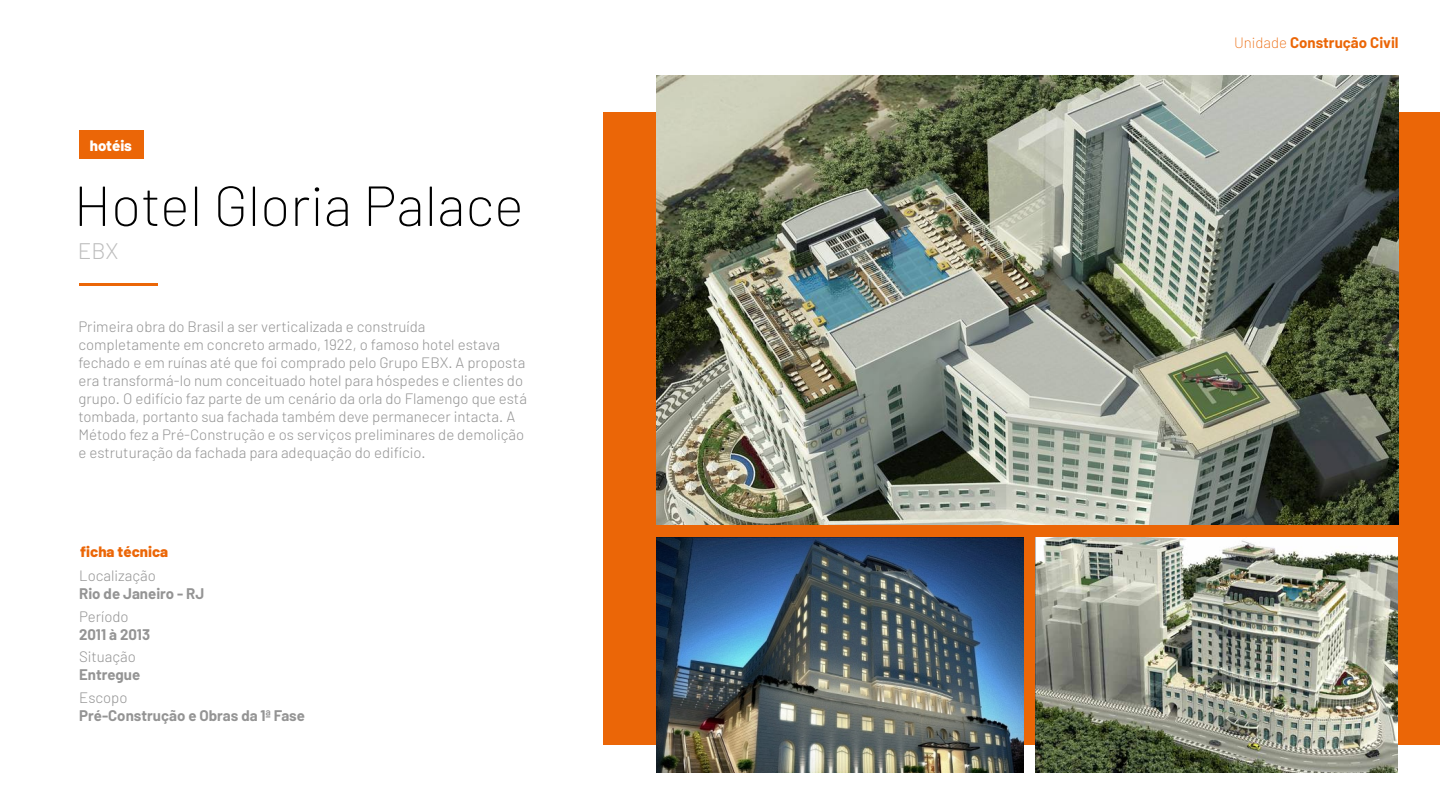
<style>
.page{position:relative;width:1440px;height:810px;background:#fff}
.page>*{position:absolute;margin:0;border:0;box-sizing:border-box;transform-origin:0 0}
.t1{font:200 56.25px "Barlow";color:#000}
.t2{font:300 22.5px "Barlow";color:#bebebe}
.t3{font:300 15px/18px "Barlow";color:#949494}
.t4{font:700 15px "Barlow";color:#949494}
.t5{font:700 15px "Barlow";color:#eb6607}
.t6{font:800 15px "Barlow";color:#eb6607}
.t7{font:800 15px "Barlow";color:#fff}
.s1{font-weight:200}
</style>
<div class="page">
<div style="left:603px;top:113px;width:837px;height:632px;background:#eb6607"></div>
<img style="left:657px;top:75px;width:741px;height:450px">
<img style="left:656px;top:538px;width:367px;height:234px">
<img style="left:1035px;top:538px;width:363px;height:234px">
<hr style="left:80px;top:284px;width:78px;height:2px;background:#eb6607">
<div style="left:80px;top:130px;width:64px;height:29px;background:#eb6607"></div>
<p class="t7" style="left:90px;top:136px;width:44px">hotéis</p>
<h1 class="t1" style="left:74px;top:171px;width:452px">Hotel Gloria Palace</h1>
<h2 class="t2" style="left:78px;top:237px;width:42px">EBX</h2>
<p class="t3" style="left:78px;top:317px;width:450px">Primeira obra do Brasil a ser verticalizada e construída completamente em concreto armado, 1922, o famoso hotel estava fechado e em ruínas até que foi comprado pelo Grupo EBX. A proposta era transformá-lo num conceituado hotel para hóspedes e clientes do grupo. O edifício faz parte de um cenário da orla do Flamengo que está tombada, portanto sua fachada também deve permanecer intacta. A Método fez a Pré-Construção e os serviços preliminares de demolição e estruturação da fachada para adequação do edifício.</p>
<p class="t6" style="left:80px;top:542px;width:90px">ficha técnica</p>
<p class="t3" style="left:79px;top:567px;width:78px">Localização</p>
<p class="t4" style="left:79px;top:585px;width:127px">Rio de Janeiro - RJ</p>
<p class="t3" style="left:79px;top:607px;width:51px">Período</p>
<p class="t4" style="left:79px;top:625px;width:72px">2011 à 2013</p>
<p class="t3" style="left:79px;top:648px;width:58px">Situação</p>
<p class="t4" style="left:79px;top:666px;width:63px">Entregue</p>
<p class="t3" style="left:79px;top:688px;width:50px">Escopo</p>
<p class="t4" style="left:79px;top:706px;width:227px">Pré-Construção e Obras da 1ª Fase</p>
<p class="t5" style="left:1234px;top:33px;width:166px"><span class="s1">Unidade</span> Construção Civil</p>
</div>
